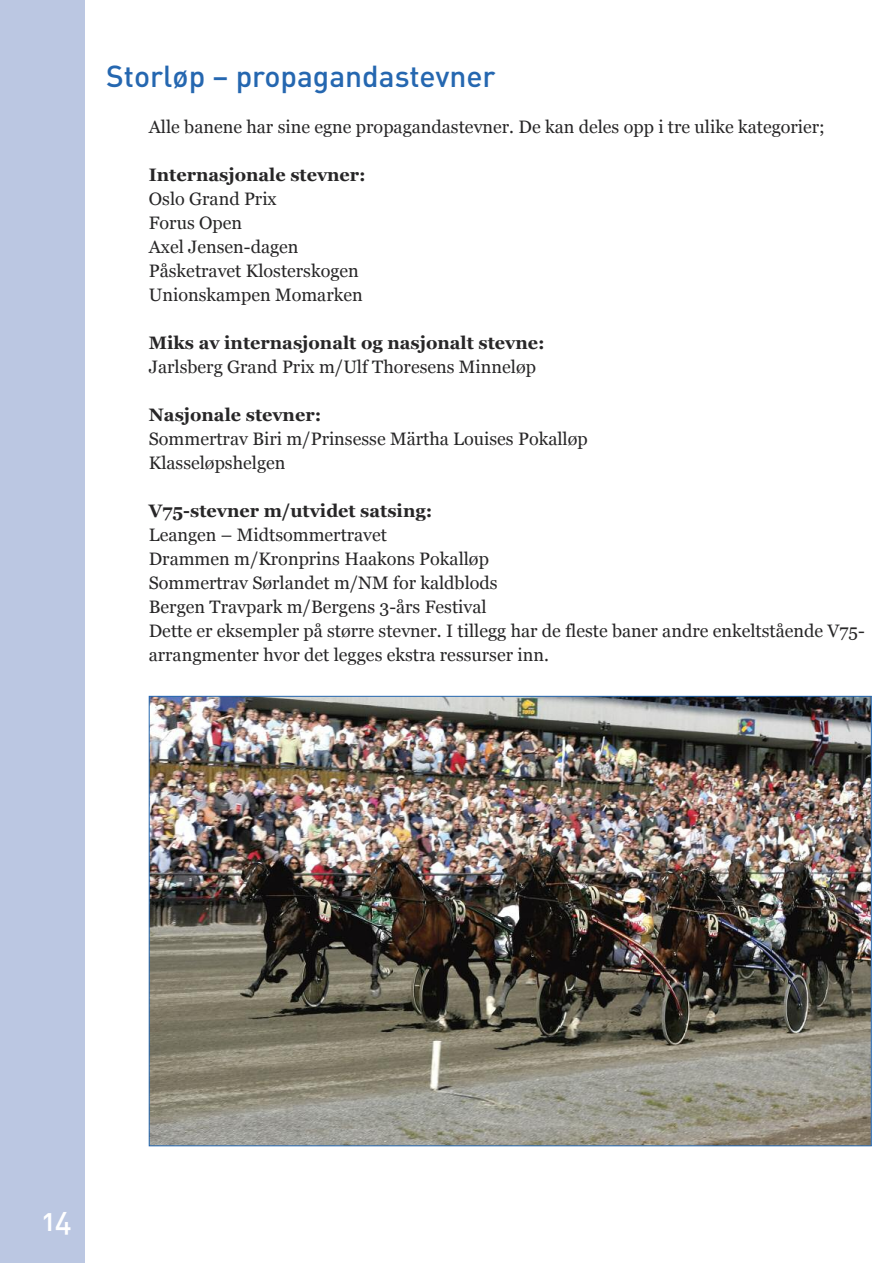
<style>
.page{position:relative;width:893px;height:1263px;background:#fff}
.page>*{position:absolute;margin:0;border:0;box-sizing:border-box;transform-origin:0 0}
.t1{font:30px "DIN Medium Alternate";color:#2567b0}
.t2{font:30px "DIN Medium Alternate";color:#fff}
.t3{font:18px/24px "Georgia";color:#272627}
.t4{font:700 18px "Georgia";color:#272627}
</style>
<div class="page">
<div style="left:0;top:0;width:85px;height:1263px;background:#bbc7e2"></div>
<img style="left:151px;top:698px;width:719px;height:446px">
<h1 class="t1" style="left:106px;top:60px;width:391px">Storløp – propagandastevner</h1>
<p class="t3" style="left:149px;top:114px;width:678px">Alle banene har sine egne propagandastevner. De kan deles opp i tre ulike kategorier;</p>
<p class="t4" style="left:149px;top:164px;width:219px">Internasjonale stevner:</p>
<p class="t3" style="left:149px;top:186px;width:215px">Oslo Grand Prix<br>Forus Open<br>Axel Jensen-dagen<br>Påsketravet Klosterskogen<br>Unionskampen Momarken</p>
<p class="t4" style="left:149px;top:332px;width:397px">Miks av internasjonalt og nasjonalt stevne:</p>
<p class="t3" style="left:149px;top:354px;width:389px">Jarlsberg Grand Prix m/Ulf Thoresens Minneløp</p>
<p class="t4" style="left:149px;top:404px;width:174px">Nasjonale stevner:</p>
<p class="t3" style="left:149px;top:426px;width:440px">Sommertrav Biri m/Prinsesse Märtha Louises Pokalløp<br>Klasseløpshelgen</p>
<p class="t4" style="left:149px;top:500px;width:285px">V75-stevner m/utvidet satsing:</p>
<p class="t3" style="left:149px;top:522px;width:717px">Leangen – Midtsommertravet<br>Drammen m/Kronprins Haakons Pokalløp<br>Sommertrav Sørlandet m/NM for kaldblods<br>Bergen Travpark m/Bergens 3-års Festival<br>Dette er eksempler på større stevner. I tillegg har de fleste baner andre enkeltstående V75- arrangmenter hvor det legges ekstra ressurser inn.</p>
<h1 class="t2" style="left:43px;top:1203px;width:31px">14</h1>
</div>
